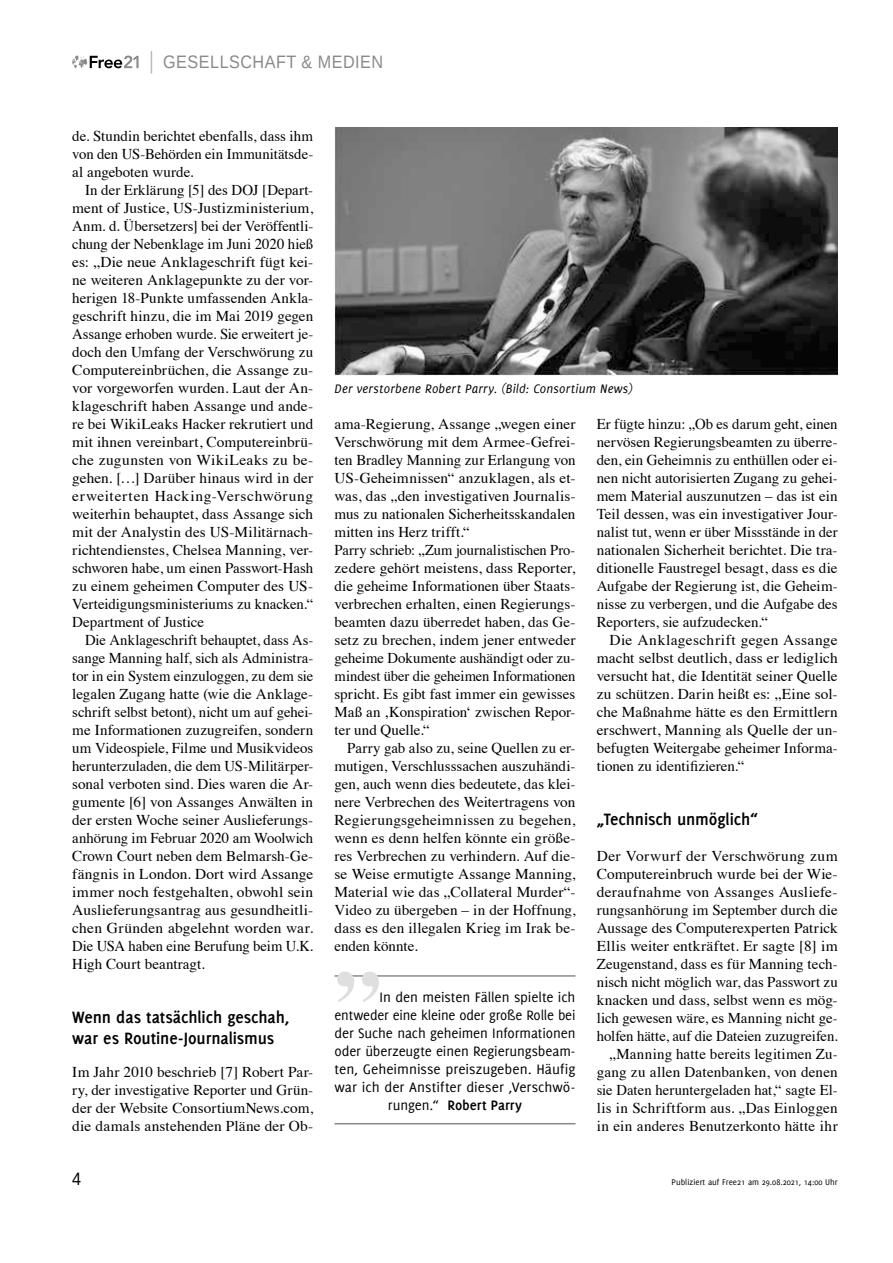
<style>
.page{position:relative;width:893px;height:1263px;background:#fff}
.page>*{position:absolute;margin:0;border:0;box-sizing:border-box;transform-origin:0 0}
.t1{font:700 91.5px "Times";color:#dfdfdf}
.t2{font:700 18px/21px "Delicious";letter-spacing:-.005em;color:#000}
.t3{font:18px "Liberation Sans";letter-spacing:.03em;color:#8a8a8a;scale:.9 1}
.t4{font:18px "Liberation Sans";color:#000;scale:.9 1}
.t5{font:15px/18px "Times";letter-spacing:.005em;color:#000;text-align:justify}
.t6{font:15px "Delicious";letter-spacing:-.005em;color:#000}
.t7{font:700 15px "Delicious";color:#000}
.t8{font:italic 13.5px "Delicious";letter-spacing:.02em;color:#000}
.t9{font:9px "Delicious";color:#000}
.s1{font-weight:400}
</style>
<div class="page">
<svg style="left:72px;top:55px;width:67px;height:13px"></svg>
<svg style="left:151px;top:51px;width:1px;height:23px"></svg>
<hr style="left:334px;top:975px;width:241px;height:2px;background:#8a8a8a">
<hr style="left:334px;top:1123px;width:241px;height:1px;background:#8a8a8a">
<img style="left:334px;top:128px;width:504px;height:247px">
<p class="t3" style="left:163px;top:51px;width:246px">GESELLSCHAFT &amp; MEDIEN</p>
<p class="t5" style="left:72px;top:126px;width:242px">de. Stundin berichtet ebenfalls, dass ihm von den US-Behörden ein Immunitätsde&shy;al angeboten wurde.</p>
<p class="t5" style="left:72px;top:180px;width:242px;text-indent:13px">In der Erklärung [5] des DOJ [Depart&shy;ment of Justice, US-Justizministerium, Anm. d. Übersetzers] bei der Veröffentli&shy;chung der Nebenklage im Juni 2020 hieß es: „Die neue Anklageschrift fügt kei&shy;ne weiteren Anklagepunkte zu der vor&shy;herigen 18-Punkte umfassenden Ankla&shy;geschrift hinzu, die im Mai 2019 gegen Assange erhoben wurde. Sie erweitert je&shy;doch den Umfang der Verschwörung zu Computereinbrüchen, die Assange zu&shy;vor vorgeworfen wurden. Laut der An&shy;klageschrift haben Assange und ande&shy;re bei WikiLeaks Hacker rekrutiert und mit ihnen vereinbart, Computereinbrü&shy;che zugunsten von WikiLeaks zu be&shy;gehen. […] Darüber hinaus wird in der erweiterten Hacking-Verschwörung weiterhin behauptet, dass Assange sich mit der Analystin des US-Militärnach&shy;richtendienstes, Chelsea Manning, ver&shy;schworen habe, um einen Passwort-Hash zu einem geheimen Computer des US-Verteidigungsministeriums zu knacken.“ Department of Justice</p>
<p class="t5" style="left:72px;top:630px;width:242px;text-indent:13px">Die Anklageschrift behauptet, dass As&shy;sange Manning half, sich als Administra&shy;tor in ein System einzuloggen, zu dem sie legalen Zugang hatte (wie die Anklage&shy;schrift selbst betont), nicht um auf gehei&shy;me Informationen zuzugreifen, sondern um Videospiele, Filme und Musikvideos herunterzuladen, die dem US-Militärper&shy;sonal verboten sind. Dies waren die Ar&shy;gumente [6] von Assanges Anwälten in der ersten Woche seiner Auslieferungs&shy;anhörung im Februar 2020 am Woolwich Crown Court neben dem Belmarsh-Ge&shy;fängnis in London. Dort wird Assange immer noch festgehalten, obwohl sein Auslieferungsantrag aus gesundheitli&shy;chen Gründen abgelehnt worden war.<br>Die USA haben eine Berufung beim U.K.<br>High Court beantragt.</p>
<p class="t2" style="left:72px;top:1007px;width:219px">Wenn das tatsächlich geschah, war es Routine-Journalismus</p>
<p class="t5" style="left:72px;top:1062px;width:242px">Im Jahr 2010 beschrieb [7] Robert Par&shy;ry, der investigative Reporter und Grün&shy;der der Website ConsortiumNews.com, die damals anstehenden Pläne der Ob-</p>
<p class="t8" style="left:334px;top:381px;width:299px">Der verstorbene Robert Parry. (Bild: Consortium News)</p>
<p class="t5" style="left:334px;top:414px;width:242px;text-align:left">ama-Regierung, Assange „wegen einer Verschwörung mit dem Armee-Gefrei&shy;ten Bradley Manning zur Erlangung von US-Geheimnissen“ anzuklagen, als et&shy;was, das „den investigativen Journalis&shy;mus zu nationalen Sicherheitsskandalen mitten ins Herz trifft.“<br>Parry schrieb: „Zum journalistischen Pro&shy;zedere gehört meistens, dass Reporter, die geheime Informationen über Staats&shy;verbrechen erhalten, einen Regierungs&shy;beamten dazu überredet haben, das Ge&shy;setz zu brechen, indem jener entweder geheime Dokumente aushändigt oder zu&shy;mindest über die geheimen Informationen spricht. Es gibt fast immer ein gewisses Maß an ‚Konspiration‘ zwischen Repor&shy;ter und Quelle.“</p>
<p class="t5" style="left:334px;top:738px;width:242px;text-indent:13px">Parry gab also zu, seine Quellen zu er&shy;mutigen, Verschlusssachen auszuhändi&shy;gen, auch wenn dies bedeutete, das klei&shy;nere Verbrechen des Weitertragens von Regierungsgeheimnissen zu begehen, wenn es denn helfen könnte ein größe&shy;res Verbrechen zu verhindern. Auf die&shy;se Weise ermutigte Assange Manning, Material wie das „Collateral Murder“- Video zu übergeben – in der Hoffnung, dass es den illegalen Krieg im Irak be&shy;enden könnte.</p>
<h1 class="t1" style="left:334px;top:867px;width:48px">„</h1>
<p class="t6" style="left:380px;top:989px;width:197px">In den meisten Fällen spielte ich</p>
<p class="t6" style="left:334px;top:1007px;width:243px">entweder eine kleine oder große Rolle bei</p>
<p class="t6" style="left:334px;top:1025px;width:242px">der Suche nach geheimen Informationen</p>
<p class="t6" style="left:334px;top:1043px;width:242px">oder überzeugte einen Regierungsbeam-</p>
<p class="t6" style="left:334px;top:1061px;width:242px">ten, Geheimnisse preiszugeben. Häufig</p>
<p class="t6" style="left:334px;top:1079px;width:242px">war ich der Anstifter dieser ‚Verschwö-</p>
<p class="t7" style="left:388px;top:1097px;width:136px"><span class="s1">rungen.“</span> Robert Parry</p>
<p class="t5" style="left:597px;top:414px;width:242px">Er fügte hinzu: „Ob es darum geht, einen nervösen Regierungsbeamten zu überre&shy;den, ein Geheimnis zu enthüllen oder ei&shy;nen nicht autorisierten Zugang zu gehei&shy;mem Material auszunutzen – das ist ein Teil dessen, was ein investigativer Jour&shy;nalist tut, wenn er über Missstände in der nationalen Sicherheit berichtet. Die tra&shy;ditionelle Faustregel besagt, dass es die Aufgabe der Regierung ist, die Geheim&shy;nisse zu verbergen, und die Aufgabe des Reporters, sie aufzudecken.“</p>
<p class="t5" style="left:597px;top:630px;width:242px;text-indent:13px">Die Anklageschrift gegen Assange macht selbst deutlich, dass er lediglich versucht hat, die Identität seiner Quelle zu schützen. Darin heißt es: „Eine sol&shy;che Maßnahme hätte es den Ermittlern erschwert, Manning als Quelle der un&shy;befugten Weitergabe geheimer Informa&shy;tionen zu identifizieren.“</p>
<p class="t2" style="left:597px;top:809px;width:163px">„Technisch unmöglich“</p>
<p class="t5" style="left:597px;top:846px;width:242px;text-align:right">Der Vorwurf der Verschwörung zum Computereinbruch wurde bei der Wie&shy;deraufnahme von Assanges Ausliefe&shy;rungsanhörung im September durch die Aussage des Computerexperten Patrick Ellis weiter entkräftet. Er sagte [8] im Zeugenstand, dass es für Manning tech&shy;nisch nicht möglich war, das Passwort zu knacken und dass, selbst wenn es mög&shy;lich gewesen wäre, es Manning nicht ge&shy;holfen hätte, auf die Dateien zuzugreifen. „Manning hatte bereits legitimen Zu&shy;gang zu allen Datenbanken, von denen sie Daten heruntergeladen hat,“ sagte El&shy;lis in Schriftform aus. „Das Einloggen in ein anderes Benutzerkonto hätte ihr</p>
<p class="t4" style="left:72px;top:1168px;width:12px">4</p>
<p class="t9" style="left:672px;top:1177px;width:168px">Publiziert auf Free21 am 29.08.2021, 14:00 Uhr</p>
</div>
